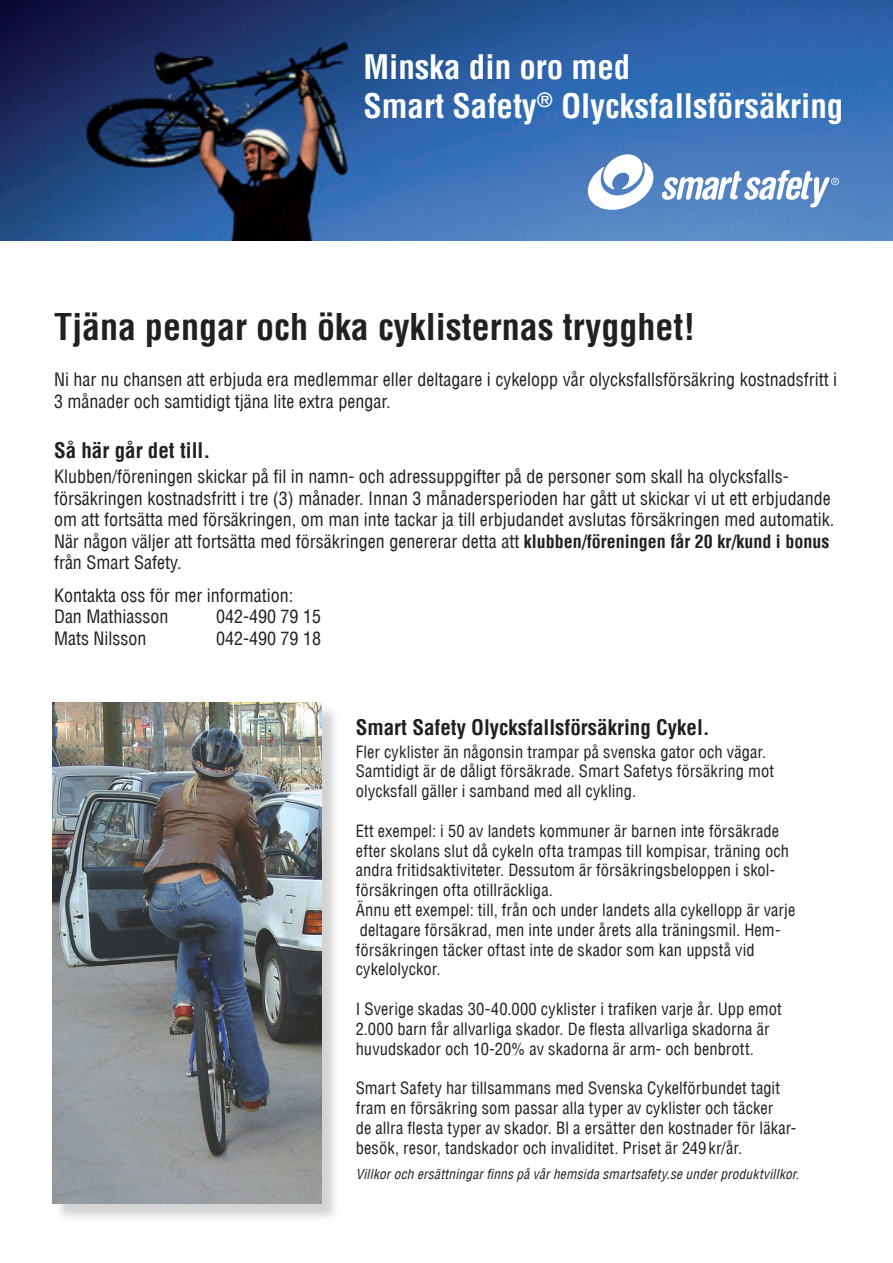
<style>
.page{position:relative;width:893px;height:1263px;background:#fff}
.page>*{position:absolute;margin:0;border:0;box-sizing:border-box;transform-origin:0 0}
.t1{font:700 condensed 36px "Helvetica LT";color:#231f20}
.t2{font:700 condensed 33px/39.6px "Helvetica LT";color:#fff}
.t3{font:700 condensed 21px "Helvetica LT";color:#231f20}
.t4{font:condensed 18px/21.6px "Helvetica LT";color:#231f20}
.t5{font:condensed 16.5px/19.8px "Helvetica LT";letter-spacing:.005em;color:#231f20}
.t6{font:italic condensed 13.5px "Helvetica LT";letter-spacing:.015em;color:#231f20}
.s1{font-weight:700}
</style>
<div class="page">
<img style="left:0;top:0;width:893px;height:241px">
<div style="left:54px;top:703px;width:287px;height:521px;background:#231f20;opacity:.2"></div>
<img style="left:52px;top:702px;width:269px;height:502px">
<svg style="left:588px;top:154px;width:66px;height:56px"></svg>
<svg style="left:661px;top:170px;width:178px;height:37px"></svg>
<h2 class="t2" style="left:364px;top:47px;width:481px">Minska din oro med<br>Smart Safety<sup>®</sup> Olycksfallsförsäkring</h2>
<h1 class="t1" style="left:54px;top:304px;width:643px">Tjäna pengar och öka cyklisternas trygghet!</h1>
<p class="t4" style="left:54px;top:369px;width:785px">Ni har nu chansen att erbjuda era medlemmar eller deltagare i cykelopp vår olycksfallsförsäkring kostnadsfritt i<br>3 månader och samtidigt tjäna lite extra pengar.</p>
<p class="t3" style="left:54px;top:438px;width:158px">Så här går det till.</p>
<p class="t4" style="left:54px;top:465px;width:782px">Klubben/föreningen skickar på fil in namn- och adressuppgifter på de personer som skall ha olycksfalls&shy;försäkringen kostnadsfritt i tre (3) månader. Innan 3 månadersperioden har gått ut skickar vi ut ett erbjudande om att fortsätta med försäkringen, om man inte tackar ja till erbjudandet avslutas försäkringen med automatik.<br>När någon väljer att fortsätta med försäkringen genererar detta att <span class="s1">klubben/föreningen får 20 kr/kund i bonus </span>från Smart Safety.</p>
<p class="t4" style="left:54px;top:584px;width:241px">Kontakta oss för mer information:<br>Dan Mathiasson</p>
<p class="t4" style="left:216px;top:606px;width:106px">042-490 79 15</p>
<p class="t4" style="left:54px;top:627px;width:94px">Mats Nilsson</p>
<p class="t4" style="left:216px;top:627px;width:106px">042-490 79 18</p>
<p class="t3" style="left:356px;top:714px;width:356px">Smart Safety Olycksfallsförsäkring Cykel.</p>
<p class="t5" style="left:356px;top:741px;width:420px">Fler cyklister än någonsin trampar på svenska gator och vägar.<br>Samtidigt är de dåligt försäkrade. Smart Safetys försäkring mot olycksfall gäller i samband med all cykling.</p>
<p class="t5" style="left:356px;top:821px;width:441px">Ett exempel: i 50 av landets kommuner är barnen inte försäkrade efter skolans slut då cykeln ofta trampas till kompisar, träning och andra fritidsaktiviteter. Dessutom är försäkringsbeloppen i skol&shy;försäkringen ofta otillräckliga.<br>Ännu ett exempel: till, från och under landets alla cykellopp är varje deltagare försäkrad, men inte under årets alla träningsmil. Hem&shy;försäkringen täcker oftast inte de skador som kan uppstå vid cykelolyckor.</p>
<p class="t5" style="left:356px;top:999px;width:427px">I Sverige skadas 30-40.000 cyklister i trafiken varje år. Upp emot<br>2.000 barn får allvarliga skador. De flesta allvarliga skadorna är huvudskador och 10-20% av skadorna är arm- och benbrott.</p>
<p class="t5" style="left:356px;top:1078px;width:442px">Smart Safety har tillsammans med Svenska Cykelförbundet tagit fram en försäkring som passar alla typer av cyklister och täcker<br>de allra flesta typer av skador. Bl a ersätter den kostnader för läkar&shy;besök, resor, tandskador och invaliditet. Priset är 249 kr/år.</p>
<p class="t6" style="left:356px;top:1165px;width:445px">Villkor och ersättningar finns på vår hemsida smartsafety.se under produktvillkor.</p>
</div>
